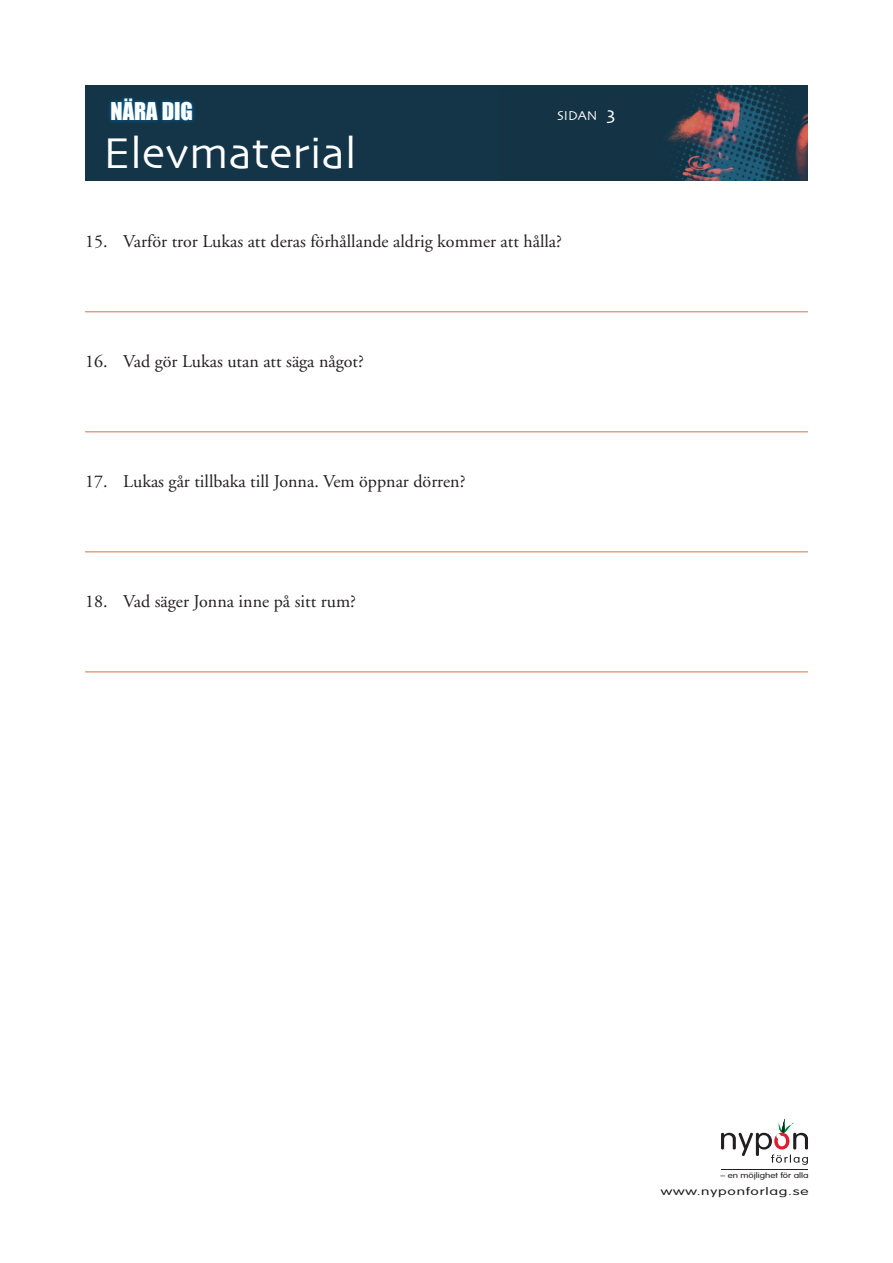
<style>
.page{position:relative;width:893px;height:1263px;background:#fff}
.page>*{position:absolute;margin:0;border:0;box-sizing:border-box;transform-origin:0 0}
.t1{font:45px "Skia";color:#fff}
.t2{font:22.5px "Impact";color:#fff}
.t3{font:18px "Adobe Garamond";color:#231f20}
.t4{font:13.5px "Skia";color:#fff}
.t5{font:300 10.5px "VAG Rounded";letter-spacing:.05em;color:#231f20;scale:1.48 1}
.t6{font:300 7.65px "VAG Rounded";letter-spacing:-.005em;color:#231f20;scale:1.28 1}
.s1{font-size:19.5px}
</style>
<div class="page">
<div style="left:85px;top:85px;width:723px;height:95px;background:#143547"></div>
<img style="left:667px;top:85px;width:141px;height:95px">
<div style="left:107px;top:95px;width:90px;height:30px;background:#0067aa;opacity:.75"></div>
<svg style="left:721px;top:1118px;width:87px;height:47px"></svg>
<hr style="left:721px;top:1170px;width:87px;height:1px;background:#231f20">
<hr style="left:85px;top:311px;width:723px;height:1px;background:#d9733d">
<hr style="left:85px;top:431px;width:723px;height:1px;background:#d9733d">
<hr style="left:85px;top:551px;width:723px;height:1px;background:#d9733d">
<hr style="left:85px;top:671px;width:723px;height:1px;background:#d9733d">
<p class="t2" style="left:111px;top:97px;width:84px">Nära dig</p>
<p class="t4" style="left:557px;top:107px;width:60px">sidan <span class="s1">3</span></p>
<h1 class="t1" style="left:103px;top:126px;width:255px">Elevmaterial</h1>
<p class="t3" style="left:85px;top:232px;width:478px">15. Varför tror Lukas att deras förhållande aldrig kommer att hålla?</p>
<p class="t3" style="left:85px;top:352px;width:280px">16. Vad gör Lukas utan att säga något?</p>
<p class="t3" style="left:85px;top:472px;width:382px">17. Lukas går tillbaka till Jonna. Vem öppnar dörren?</p>
<p class="t3" style="left:85px;top:592px;width:272px">18. Vad säger Jonna inne på sitt rum?</p>
<p class="t6" style="left:720px;top:1170px;width:70px">– en möjlighet för alla</p>
<p class="t5" style="left:661px;top:1185px;width:101px">www.nyponforlag.se</p>
</div>
